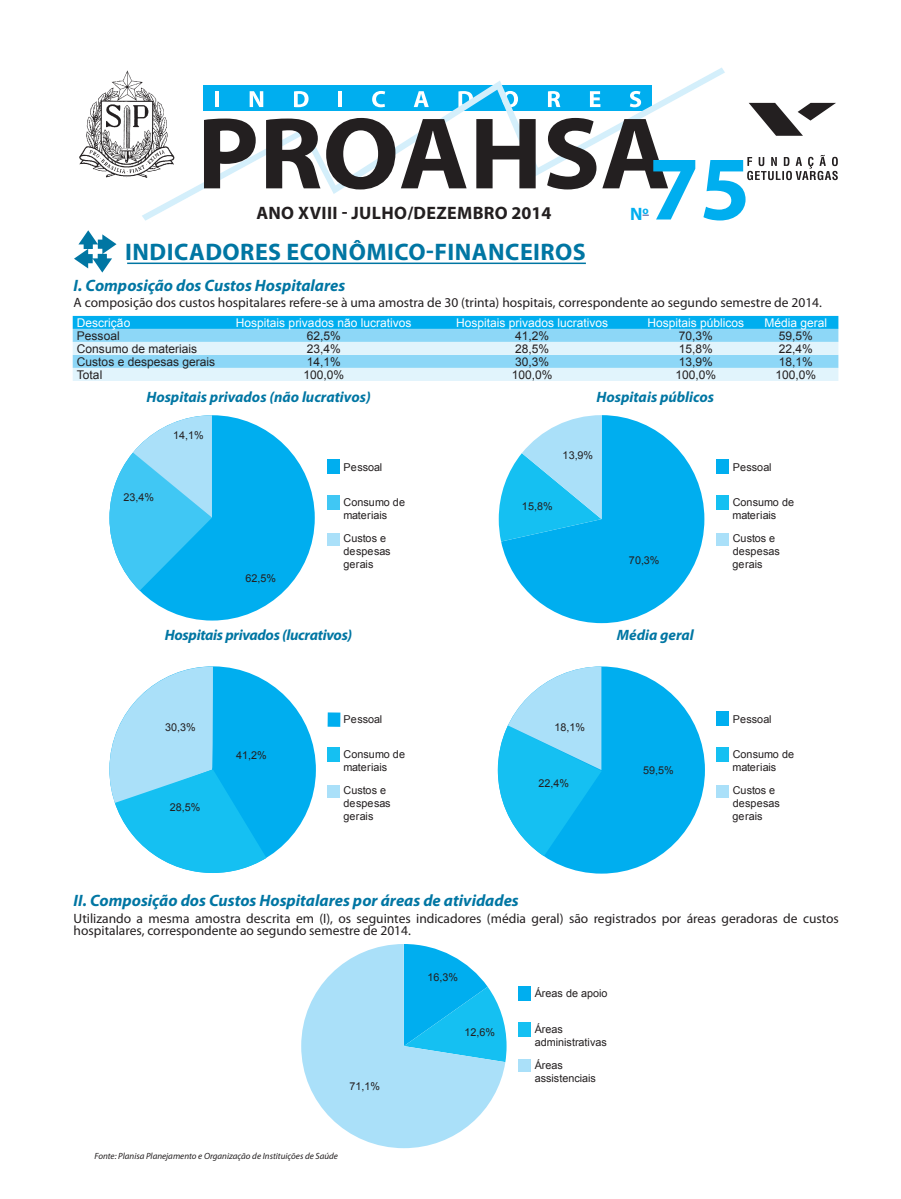
<style>
.page{position:relative;width:901px;height:1199px;background:#fff}
.page>*{position:absolute;margin:0;border:0;box-sizing:border-box;transform-origin:0 0}
.t1{font:700 91.5px "Myriad Pro";color:#00aeef}
.t2{font:700 24px "Myriad Pro";letter-spacing:.02em;color:#0076a3}
.t3{font:700 18px "Myriad Pro";letter-spacing:.02em;color:#231f20}
.t4{font:700 18px "Myriad Pro";color:#00aeef}
.t5{font:italic 700 16.5px "Myriad Pro";color:#0076a3}
.t6{font:italic 700 15px "Myriad Pro";color:#0076a3}
.t7{font:italic 700 15px "Myriad Pro";letter-spacing:-.02em;color:#0076a3}
.t8{font:13.5px/12.8px "Myriad Pro";color:#231f20}
.t9{font:12px "Arial";color:#231f20}
.t10{font:12px "Arial";color:#fff}
.t11{font:10.8px/12.9px "Arial";color:#231f20}
.t12{font:italic 9px "Myriad Pro";color:#231f20}
</style>
<div class="page">
<svg style="left:747px;top:155px;width:90px;height:25px"></svg>
<svg style="left:749px;top:103px;width:87px;height:33px"></svg>
<svg style="left:142px;top:67px;width:583px;height:154px"></svg>
<svg style="left:204px;top:118px;width:52px;height:70px"></svg>
<svg style="left:266px;top:118px;width:54px;height:70px"></svg>
<svg style="left:326px;top:118px;width:69px;height:71px"></svg>
<svg style="left:401px;top:119px;width:65px;height:69px"></svg>
<svg style="left:476px;top:119px;width:59px;height:69px"></svg>
<svg style="left:547px;top:118px;width:49px;height:71px"></svg>
<svg style="left:602px;top:119px;width:66px;height:69px"></svg>
<img style="left:79px;top:67px;width:101px;height:116px">
<hr style="left:127px;top:262px;width:459px;height:2px;background:#0076a3">
<svg style="left:74px;top:230px;width:42px;height:42px"></svg>
<svg style="left:73px;top:316px;width:765px;height:65px;background:#93daf7"></svg>
<div style="left:109px;top:415px;width:206px;height:205px;background:#00aeef;border-radius:50%"></div>
<svg style="left:109px;top:415px;width:103px;height:175px"></svg>
<div style="left:327px;top:459px;width:13px;height:14px;background:#00aeef"></div>
<div style="left:327px;top:495px;width:13px;height:15px;background:#40c7f4"></div>
<div style="left:327px;top:533px;width:13px;height:12px;background:#aae0f9"></div>
<svg style="left:109px;top:666px;width:207px;height:207px"></svg>
<div style="left:327px;top:712px;width:13px;height:14px;background:#00aeef"></div>
<div style="left:327px;top:747px;width:13px;height:14px;background:#15c0f2"></div>
<div style="left:327px;top:784px;width:13px;height:13px;background:#aae0f9"></div>
<div style="left:716px;top:459px;width:13px;height:14px;background:#00aeef"></div>
<div style="left:716px;top:495px;width:13px;height:15px;background:#15c0f2"></div>
<div style="left:716px;top:533px;width:13px;height:12px;background:#aae0f9"></div>
<svg style="left:499px;top:415px;width:205px;height:208px"></svg>
<div style="left:498px;top:666px;width:207px;height:207px;background:#00aeef;border-radius:50%"></div>
<svg style="left:498px;top:666px;width:103px;height:190px"></svg>
<div style="left:716px;top:711px;width:13px;height:14px;background:#00aeef"></div>
<div style="left:716px;top:747px;width:13px;height:14px;background:#15c0f2"></div>
<div style="left:716px;top:784px;width:13px;height:13px;background:#aae0f9"></div>
<svg style="left:301px;top:944px;width:205px;height:203px"></svg>
<div style="left:518px;top:985px;width:13px;height:15px;background:#00aeef"></div>
<div style="left:518px;top:1022px;width:13px;height:14px;background:#15c0f2"></div>
<div style="left:518px;top:1059px;width:13px;height:13px;background:#aae0f9"></div>
<h1 class="t1" style="left:649px;top:129px;width:103px">75</h1>
<h3 class="t3" style="left:256px;top:201px;width:297px">ANO XVIII - JULHO/DEZEMBRO 2014</h3>
<h3 class="t4" style="left:630px;top:202px;width:20px">N<sup>o</sup></h3>
<h2 class="t2" style="left:125px;top:237px;width:462px">INDICADORES ECONÔMICO-FINANCEIROS</h2>
<h3 class="t5" style="left:74px;top:274px;width:273px">I. Composição dos Custos Hospitalares</h3>
<p class="t10" style="left:77px;top:315px;width:55px">Descrição</p>
<p class="t10" style="left:236px;top:315px;width:177px">Hospitais privados não lucrativos</p>
<p class="t10" style="left:456px;top:315px;width:154px">Hospitais privados lucrativos</p>
<p class="t10" style="left:647px;top:315px;width:98px">Hospitais públicos</p>
<p class="t10" style="left:764px;top:315px;width:64px">Média geral</p>
<p class="t9" style="left:77px;top:328px;width:44px">Pessoal</p>
<p class="t9" style="left:307px;top:328px;width:36px">62,5%</p>
<p class="t9" style="left:515px;top:328px;width:36px">41,2%</p>
<p class="t9" style="left:679px;top:328px;width:36px">70,3%</p>
<p class="t9" style="left:779px;top:328px;width:36px">59,5%</p>
<p class="t9" style="left:77px;top:340px;width:122px">Consumo de materiais</p>
<p class="t9" style="left:307px;top:340px;width:36px">23,4%</p>
<p class="t9" style="left:515px;top:340px;width:36px">28,5%</p>
<p class="t9" style="left:679px;top:340px;width:36px">15,8%</p>
<p class="t9" style="left:779px;top:340px;width:36px">22,4%</p>
<p class="t9" style="left:77px;top:353px;width:140px">Custos e despesas gerais</p>
<p class="t9" style="left:307px;top:353px;width:36px">14,1%</p>
<p class="t9" style="left:515px;top:353px;width:36px">30,3%</p>
<p class="t9" style="left:679px;top:353px;width:36px">13,9%</p>
<p class="t9" style="left:779px;top:353px;width:36px">18,1%</p>
<p class="t9" style="left:77px;top:366px;width:27px">Total</p>
<p class="t9" style="left:303px;top:366px;width:42px">100,0%</p>
<p class="t9" style="left:512px;top:366px;width:42px">100,0%</p>
<p class="t9" style="left:675px;top:366px;width:42px">100,0%</p>
<p class="t9" style="left:775px;top:366px;width:42px">100,0%</p>
<h3 class="t6" style="left:146px;top:387px;width:226px">Hospitais privados (não lucrativos)</h3>
<p class="t8" style="left:74px;top:295px;width:750px">A composição dos custos hospitalares refere-se à uma amostra de 30 (trinta) hospitais, correspondente ao segundo semestre de 2014.</p>
<h3 class="t6" style="left:596px;top:387px;width:119px">Hospitais públicos</h3>
<p class="t11" style="left:123px;top:490px;width:32px">23,4%</p>
<p class="t11" style="left:173px;top:429px;width:32px">14,1%</p>
<p class="t11" style="left:245px;top:572px;width:32px">62,5%</p>
<p class="t11" style="left:343px;top:460px;width:40px">Pessoal</p>
<p class="t11" style="left:343px;top:496px;width:63px">Consumo de materiais</p>
<p class="t11" style="left:343px;top:532px;width:49px">Custos e despesas gerais</p>
<h3 class="t7" style="left:165px;top:625px;width:189px">Hospitais privados (lucrativos)</h3>
<p class="t11" style="left:165px;top:720px;width:32px">30,3%</p>
<p class="t11" style="left:170px;top:801px;width:32px">28,5%</p>
<p class="t11" style="left:236px;top:749px;width:32px">41,2%</p>
<p class="t11" style="left:343px;top:712px;width:40px">Pessoal</p>
<p class="t11" style="left:343px;top:747px;width:63px">Consumo de materiais</p>
<p class="t11" style="left:343px;top:783px;width:49px">Custos e despesas gerais</p>
<p class="t11" style="left:562px;top:449px;width:32px">13,9%</p>
<p class="t11" style="left:522px;top:500px;width:32px">15,8%</p>
<p class="t11" style="left:629px;top:553px;width:32px">70,3%</p>
<h3 class="t6" style="left:617px;top:625px;width:78px">Média geral</h3>
<p class="t11" style="left:554px;top:720px;width:32px">18,1%</p>
<p class="t11" style="left:538px;top:776px;width:32px">22,4%</p>
<p class="t11" style="left:643px;top:764px;width:32px">59,5%</p>
<h3 class="t5" style="left:74px;top:889px;width:446px">II. Composição dos Custos Hospitalares por áreas de atividades</h3>
<p class="t11" style="left:732px;top:460px;width:40px">Pessoal</p>
<p class="t11" style="left:732px;top:496px;width:63px">Consumo de materiais</p>
<p class="t11" style="left:732px;top:532px;width:49px">Custos e despesas gerais</p>
<p class="t11" style="left:732px;top:712px;width:40px">Pessoal</p>
<p class="t11" style="left:732px;top:747px;width:63px">Consumo de materiais</p>
<p class="t11" style="left:732px;top:783px;width:49px">Custos e despesas gerais</p>
<p class="t8" style="left:74px;top:911px;width:767px">Utilizando a mesma amostra descrita em (I), os seguintes indicadores (média geral) são registrados por áreas geradoras de custos hospitalares, correspondente ao segundo semestre de 2014.</p>
<p class="t11" style="left:349px;top:1079px;width:32px">71,1%</p>
<p class="t12" style="left:94px;top:1150px;width:245px">Fonte: Planisa Planejamento e Organização de Instituições de Saúde</p>
<p class="t11" style="left:427px;top:970px;width:32px">16,3%</p>
<p class="t11" style="left:464px;top:1025px;width:32px">12,6%</p>
<p class="t11" style="left:535px;top:987px;width:74px">Áreas de apoio</p>
<p class="t11" style="left:535px;top:1022px;width:74px">Áreas administrativas</p>
<p class="t11" style="left:535px;top:1058px;width:63px">Áreas assistenciais</p>
</div>
